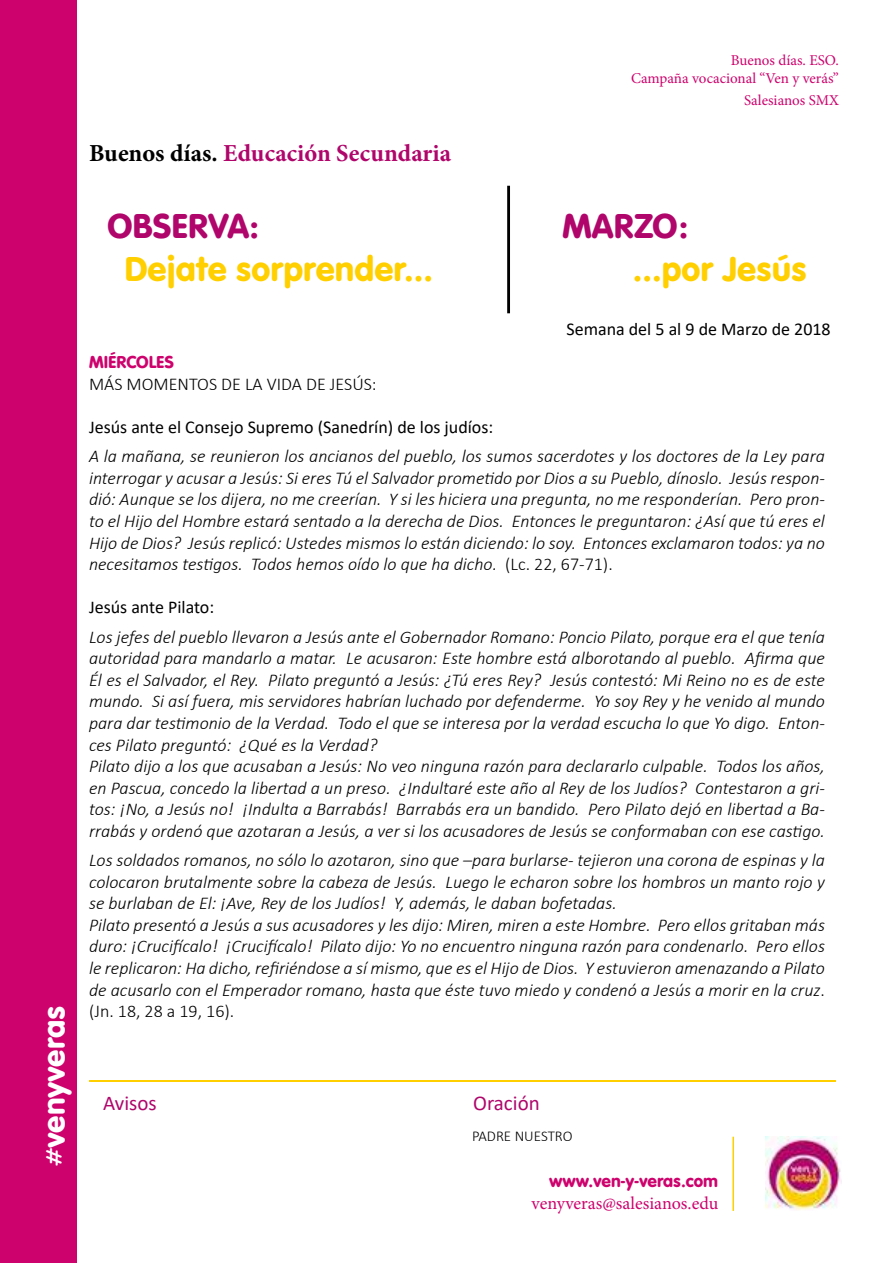
<style>
.page{position:relative;width:893px;height:1263px;background:#fff}
.page>*{position:absolute;margin:0;border:0;box-sizing:border-box;transform-origin:0 0}
.t1{font:36px "VAG Rundschrift D";color:#ffcf00}
.t2{font:36px "VAG Rundschrift D";color:#b0056b}
.t3{font:32.7px "VAG Rundschrift D";letter-spacing:-.01em;color:#fff}
.t4{font:700 24.45px "Minion Pro";color:#b0056b}
.t5{font:21px "Calibri";color:#b0056b}
.t6{font:italic 300 18px/21.6px "Calibri";color:#000}
.t7{font:18px "Calibri";color:#000}
.t8{font:18px "VAG Rundschrift D";color:#ce026d}
.t9{font:300 18px "Calibri";color:#000}
.t10{font:18px "Minion Pro";color:#ce026d}
.t11{font:15px/18px "Minion Pro";color:#ce026d;text-align:right}
.t12{font:300 15px "Calibri";color:#000}
.s1{color:#000}
.s2{font-style:normal}
</style>
<div class="page">
<div style="left:0;top:0;width:77px;height:1263px;background:#ce026d"></div>
<img style="left:765px;top:1137px;width:76px;height:73px">
<hr style="left:732px;top:1137px;width:2px;height:74px;background:#ffcf00">
<div style="left:507px;top:186px;width:3px;height:127px;border:2px solid #000"></div>
<hr style="left:89px;top:1080px;width:746px;height:2px;background:#ffcf00">
<h3 class="t4" style="left:89px;top:136px;width:364px"><span class="s1">Buenos días.</span> Educación Secundaria</h3>
<p class="t11" style="left:631px;top:51px;width:209px">Buenos días. ESO.<br>Campaña vocacional “Ven y verás”</p>
<p class="t11" style="left:744px;top:91px;width:96px">Salesianos SMX</p>
<h2 class="t3" style="left:35px;top:1166px;width:162px;rotate:-90deg">#venyveras</h2>
<h1 class="t2" style="left:107px;top:204px;width:153px">OBSERVA:</h1>
<h1 class="t1" style="left:124px;top:248px;width:310px">Dejate sorprender...</h1>
<h1 class="t2" style="left:562px;top:204px;width:128px">MARZO:</h1>
<h1 class="t1" style="left:633px;top:248px;width:175px">...por Jesús</h1>
<p class="t7" style="left:566px;top:317px;width:266px">Semana del 5 al 9 de Marzo de 2018</p>
<p class="t8" style="left:89px;top:352px;width:86px">MIÉRCOLES</p>
<p class="t9" style="left:89px;top:373px;width:289px">MÁS MOMENTOS DE LA VIDA DE JESÚS:</p>
<p class="t7" style="left:89px;top:415px;width:406px">Jesús ante el Consejo Supremo (Sanedrín) de los judíos:</p>
<p class="t6" style="left:89px;top:445px;width:737px;text-align:justify">A la mañana, se reunieron los ancianos del pueblo, los sumos sacerdotes y los doctores de la Ley para interrogar y acusar a Jesús: Si eres Tú el Salvador prometido por Dios a su Pueblo, dínoslo. Jesús respon&shy;dió: Aunque se los dijera, no me creerían. Y si les hiciera una pregunta, no me responderían. Pero pron&shy;to el Hijo del Hombre estará sentado a la derecha de Dios. Entonces le preguntaron: ¿Así que tú eres el Hijo de Dios? Jesús replicó: Ustedes mismos lo están diciendo: lo soy. Entonces exclamaron todos: ya no necesitamos testigos. Todos hemos oído lo que ha dicho. <span class="s2">(Lc. 22, 67-71).</span></p>
<p class="t7" style="left:89px;top:595px;width:127px">Jesús ante Pilato:</p>
<p class="t6" style="left:89px;top:626px;width:737px">Los jefes del pueblo llevaron a Jesús ante el Gobernador Romano: Poncio Pilato, porque era el que tenía autoridad para mandarlo a matar. Le acusaron: Este hombre está alborotando al pueblo. Afirma que Él es el Salvador, el Rey. Pilato preguntó a Jesús: ¿Tú eres Rey? Jesús contestó: Mi Reino no es de este mundo. Si así fuera, mis servidores habrían luchado por defenderme. Yo soy Rey y he venido al mundo para dar testimonio de la Verdad. Todo el que se interesa por la verdad escucha lo que Yo digo. Enton&shy;ces Pilato preguntó: ¿Qué es la Verdad?<br>Pilato dijo a los que acusaban a Jesús: No veo ninguna razón para declararlo culpable. Todos los años, en Pascua, concedo la libertad a un preso. ¿Indultaré este año al Rey de los Judíos? Contestaron a gri&shy;tos: ¡No, a Jesús no! ¡Indulta a Barrabás! Barrabás era un bandido. Pero Pilato dejó en libertad a Ba&shy;rrabás y ordenó que azotaran a Jesús, a ver si los acusadores de Jesús se conformaban con ese castigo.</p>
<p class="t6" style="left:89px;top:849px;width:737px">Los soldados romanos, no sólo lo azotaron, sino que –para burlarse- tejieron una corona de espinas y la colocaron brutalmente sobre la cabeza de Jesús. Luego le echaron sobre los hombros un manto rojo y se burlaban de El: ¡Ave, Rey de los Judíos! Y, además, le daban bofetadas.<br>Pilato presentó a Jesús a sus acusadores y les dijo: Miren, miren a este Hombre. Pero ellos gritaban más duro: ¡Crucifícalo! ¡Crucifícalo! Pilato dijo: Yo no encuentro ninguna razón para condenarlo. Pero ellos le replicaron: Ha dicho, refiriéndose a sí mismo, que es el Hijo de Dios. Y estuvieron amenazando a Pilato de acusarlo con el Emperador romano, hasta que éste tuvo miedo y condenó a Jesús a morir en la cruz<span class="s2">. (Jn. 18, 28 a 19, 16).</span></p>
<p class="t5" style="left:103px;top:1089px;width:55px">Avisos</p>
<p class="t5" style="left:473px;top:1089px;width:68px">Oración</p>
<p class="t12" style="left:472px;top:1126px;width:102px">PADRE NUESTRO</p>
<p class="t8" style="left:549px;top:1170px;width:171px">www.ven-y-veras.com</p>
<p class="t10" style="left:532px;top:1191px;width:188px">venyveras@salesianos.edu</p>
</div>
